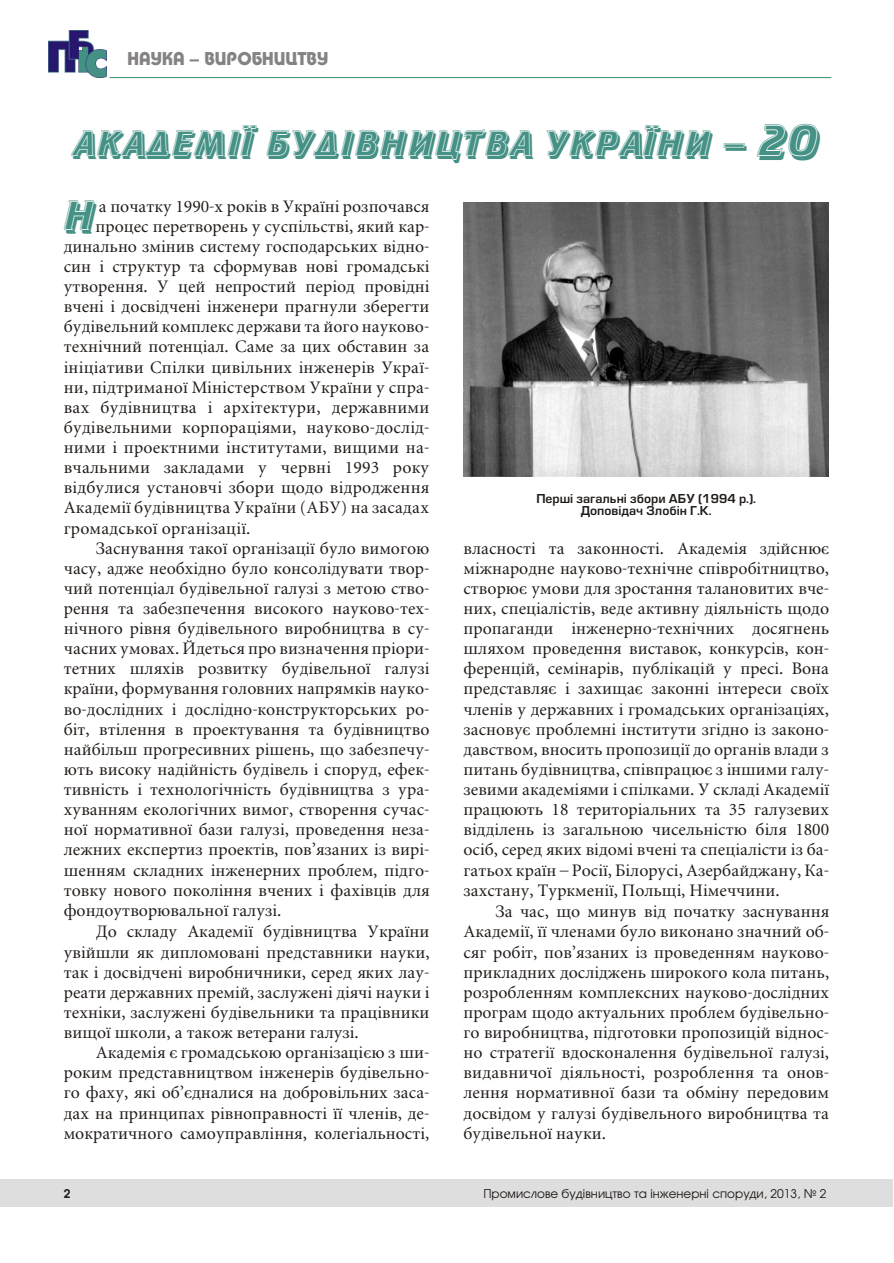
<style>
.page{position:relative;width:894px;height:1263px;background:#fff}
.page>*{position:absolute;margin:0;border:0;box-sizing:border-box;transform-origin:0 0}
.t1{font:42px "Cricket Inline Shadow";color:#459185}
.t2{font:36px "Cricket Inline Shadow";letter-spacing:.03em;color:#459185}
.t3{font:700 18px "Taurus";color:#858282}
.t4{font:17.25px/20.1px "Miniature";color:#1f1a17;text-align:justify}
.t5{font:12px/12.8px "Europe Demi";color:#1f1a17;text-align:center}
.t6{font:12px "Avangard TM";color:#1f1a17}
.t7{font:700 12px "Avangard TM";color:#1f1a17}
.s1{font-size:45px}
</style>
<div class="page">
<div style="left:0;top:1179px;width:893px;height:28px;background:#dedede"></div>
<img style="left:49px;top:31px;width:58px;height:47px">
<svg style="left:109px;top:77px;width:723px;height:2px"></svg>
<img style="left:464px;top:203px;width:365px;height:274px">
<p class="t3" style="left:128px;top:51px;width:202px">НАУКА – ВИРОБНИЦТВУ</p>
<h2 class="t2" style="left:73px;top:130px;width:748px">АКАДЕМІЇ БУДІВНИЦ ТВА УКРАЇ НИ – <span class="s1">20</span></h2>
<h1 class="t1" style="left:64px;top:199px;width:33px">Н</h1>
<p class="t4" style="left:99px;top:197px;width:332px">а по чат ку 1990-х років в Україні розпо чав ся</p>
<p class="t4" style="left:95px;top:217px;width:336px">про цес пе ре тво рень у суспільстві, який кар-</p>
<p class="t4" style="left:64px;top:237px;width:367px">ди наль но змінив сис те му гос по да рських відно-</p>
<p class="t4" style="left:64px;top:258px;width:367px">син і струк тур та сфор му вав нові гро мадські</p>
<p class="t4" style="left:64px;top:278px;width:367px">утво рен ня. У цей не прос тий період провідні</p>
<p class="t4" style="left:64px;top:298px;width:367px">вчені і досвідчені інже не ри праг ну ли збе рег ти</p>
<p class="t4" style="left:64px;top:318px;width:367px">будівель ний ком плекс дер жа ви та його на уко во-</p>
<p class="t4" style="left:64px;top:338px;width:367px">технічний потенціал. Саме за цих об ста вин за</p>
<p class="t4" style="left:64px;top:358px;width:367px">ініціати ви Спілки цивільних інже нерів Украї -</p>
<p class="t4" style="left:64px;top:378px;width:367px">ни, підтри ма ної Міністе рством України у спра-</p>
<p class="t4" style="left:64px;top:398px;width:367px">вах будівниц тва і архітек ту ри, дер жав ни ми</p>
<p class="t4" style="left:64px;top:419px;width:367px">бу дівель ни ми кор по раціями, на уко во-дослід -</p>
<p class="t4" style="left:64px;top:439px;width:367px">ни ми і про ек тни ми інсти ту та ми, ви щи ми на -</p>
<p class="t4" style="left:64px;top:459px;width:367px">вчаль ни ми за кла да ми у червні 1993 року</p>
<p class="t4" style="left:64px;top:479px;width:367px">відбу ли ся уста новчі збо ри щодо відрод жен ня</p>
<p class="t4" style="left:64px;top:499px;width:367px">Академії будів ниц тва Украї ни (АБУ) на заса дах</p>
<p class="t4" style="left:64px;top:519px;width:188px">гро ма дської організації.</p>
<p class="t4" style="left:96px;top:539px;width:335px">Заснування та кої організації було ви мо гою</p>
<p class="t4" style="left:64px;top:559px;width:367px">часу, адже необхідно було консолідувати твор -</p>
<p class="t4" style="left:64px;top:580px;width:367px">чий по тенціал будівельної галузі з метою ство-</p>
<p class="t4" style="left:64px;top:600px;width:367px">рен ня та за без пе чен ня ви со ко го на уко во-тех -</p>
<p class="t4" style="left:64px;top:620px;width:367px">нічно го рівня будівель но го ви роб ниц тва в су -</p>
<p class="t4" style="left:64px;top:640px;width:367px">час них умо вах. Йдеть ся про виз на чен ня пріори -</p>
<p class="t4" style="left:64px;top:660px;width:367px">тет них шляхів роз вит ку будівель ної га лузі</p>
<p class="t4" style="left:64px;top:680px;width:367px">краї ни, фор му ван ня го лов них на прямків на уко-</p>
<p class="t4" style="left:64px;top:700px;width:367px">во-дослідних і дослідно-ко нструк то рських ро -</p>
<p class="t4" style="left:64px;top:720px;width:367px">біт, втілення в проек ту ван ня та будівництво</p>
<p class="t4" style="left:64px;top:741px;width:367px">найбільш про гре сив них рішень, що за без пе чу -</p>
<p class="t4" style="left:64px;top:761px;width:367px">ють ви со ку надійність будівель і спо руд, ефек -</p>
<p class="t4" style="left:64px;top:781px;width:367px">тивність і тех но логічність будівниц тва з ура-</p>
<p class="t4" style="left:64px;top:801px;width:367px">ху ван ням еко логічних ви мог, ство рення су час -</p>
<p class="t4" style="left:64px;top:821px;width:367px">ної нор ма тив ної бази га лузі, про ве ден ня не за -</p>
<p class="t4" style="left:64px;top:841px;width:367px">леж них ек спер тиз про ектів, по в’я за них із вирі-</p>
<p class="t4" style="left:64px;top:861px;width:367px">шен ням склад них інже нер них про блем, підго-</p>
<p class="t4" style="left:64px;top:881px;width:367px">тов ку но во го по коління вчених і фахівців для</p>
<p class="t4" style="left:64px;top:902px;width:219px">фон до ут во рю валь ної галузі.</p>
<p class="t4" style="left:96px;top:923px;width:335px">До скла ду Академії будівництва Украї ни</p>
<p class="t4" style="left:64px;top:943px;width:367px">увійшли як дип ло мо вані пред став ни ки на уки,</p>
<p class="t4" style="left:64px;top:963px;width:367px">так і досвідчені ви роб нич ни ки, се ред яких ла у -</p>
<p class="t4" style="left:64px;top:984px;width:367px">ре а ти дер жав них премій, за слу жені діячі на уки і</p>
<p class="t4" style="left:64px;top:1004px;width:367px">техніки, за слу жені будівель ни ки та працівни ки</p>
<p class="t4" style="left:64px;top:1024px;width:297px">ви щої шко ли, а та кож ве те ра ни га лузі.</p>
<p class="t4" style="left:96px;top:1044px;width:335px">Академія є гро ма дською організацією з ши -</p>
<p class="t4" style="left:64px;top:1064px;width:367px">ро ким пред став ниц твом інже нерів будівель но -</p>
<p class="t4" style="left:64px;top:1084px;width:367px">го фаху, які об’єдна ли ся на доб ровільних заса-</p>
<p class="t4" style="left:64px;top:1104px;width:367px">дах на при нци пах рівноп рав ності її членів, де -</p>
<p class="t4" style="left:64px;top:1124px;width:367px">мок ра тич но го са мо уп равління, ко легіаль ності,</p>
<p class="t5" style="left:536px;top:493px;width:221px">Перші за гальні збо ри АБУ (1994 р.).<br>До повідач Злобін Г.К.</p>
<p class="t4" style="left:463px;top:539px;width:367px">влас ності та за кон ності. Академія здійснює міжна род не на уко во-технічне співробітниц тво, ство рює умо ви для зрос тан ня та ла но ви тих вче - них, спеціалістів, веде ак тив ну діяльність щодо про па ган ди інже нер но-технічних до сяг нень шля хом про ве ден ня вис та вок, кон курсів, кон - фе ренцій, семінарів, публікацій у пресі. Вона пред став ляє і за хи щає за конні інте ре си своїх членів у дер жав них і гро ма дських організаціях, за сно вує про блемні інсти ту ти згідно із за ко но&shy;да вством, вносить пропо зиції до органів вла ди з пи тань будівниц тва, співпра цює з інши ми га лу - зе ви ми ака деміями і спілка ми. У складі Академії пра цю ють 18 те ри торіаль них та 35 га лу зе вих відділень із за гальною чи сельністю біля 1800 осіб, се ред яких відомі вчені та спеціалісти із ба - гать ох країн – Росії, Білорусі, Азербайджану, Ка - зах ста ну, Тур кменії, Польщі, Німеч чи ни.</p>
<p class="t4" style="left:463px;top:903px;width:367px;text-indent:32px">За час, що ми нув від по чат ку за сну ван ня Академії, її чле на ми було ви ко на но знач ний об - сяг робіт, по в’я за них із про ве ден ням на уко во&shy;при клад них досліджень ши ро ко го кола пи тань, роз роб лен ням ком плек сних на уко во-дослідних про грам щодо ак ту аль них про блем будівель но - го ви роб ниц тва, підго тов ки про по зицій віднос - но стра тегії вдос ко на лен ня будівель ної га лузі, ви дав ни чої діяль ності, роз роб лен ня та онов - лен ня нор ма тив ної бази та обміну пе ре до вим досвідом у га лузі будівель но го ви роб ниц тва та будівель ної на уки.</p>
<p class="t7" style="left:64px;top:1189px;width:8px">2</p>
<p class="t6" style="left:483px;top:1189px;width:345px">Промислове будівництво та інженерні споруди, 2013, № 2</p>
</div>
